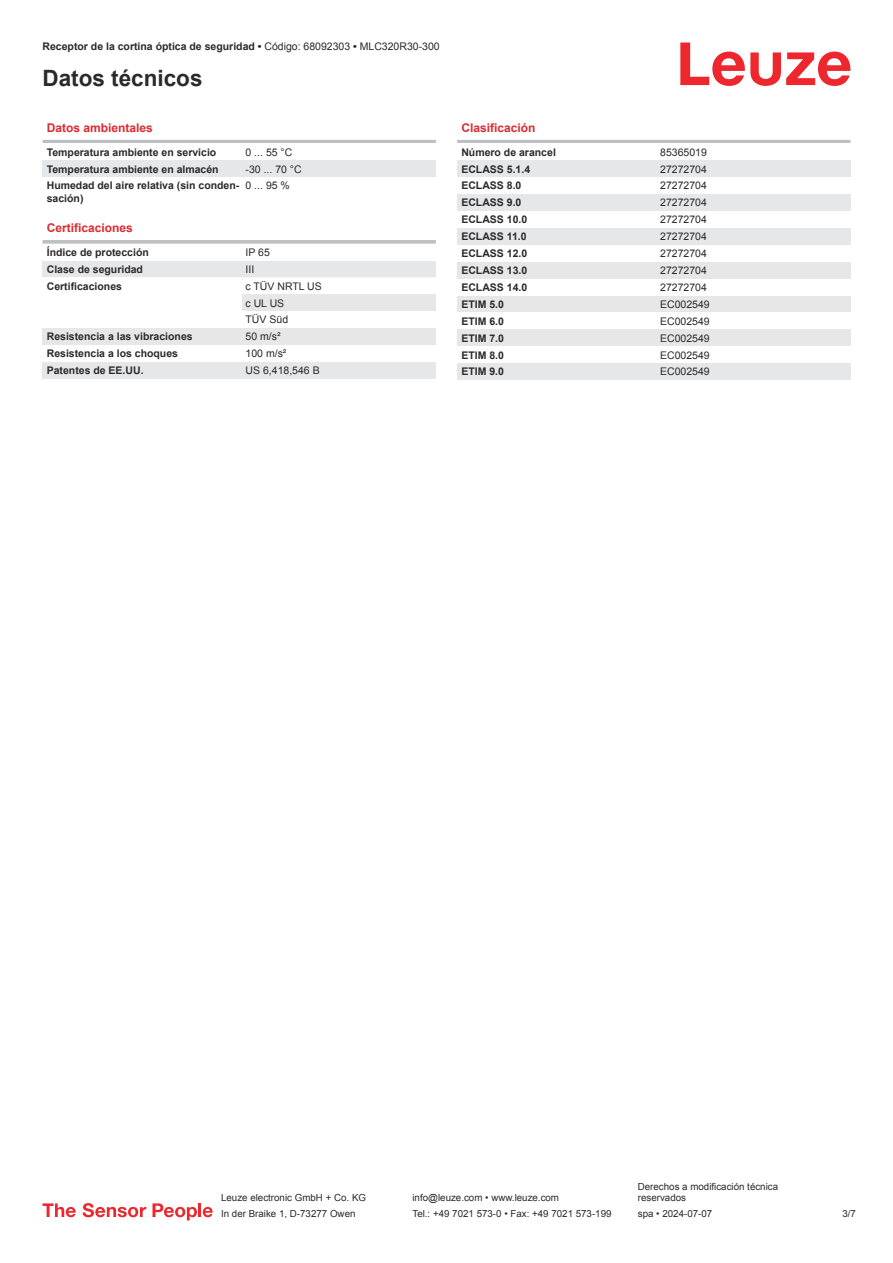
<style>
.page{position:relative;width:893px;height:1263px;background:#fff}
.page>*{position:absolute;margin:0;border:0;box-sizing:border-box;transform-origin:0 0}
.t1{font:700 22.5px "Arial";color:#2b292a}
.t2{font:700 12px "Arial";color:#db2a30}
.t3{font:700 10.5px/12.6px "Arial";color:#2b292a}
.t4{font:10.5px/17px "Arial";color:#2b292a}
.t5{font:9.75px/11.7px "Arial";color:#2b292a}
.s1{font-weight:400}
</style>
<div class="page">
<svg style="left:680px;top:43px;width:170px;height:43px"></svg>
<hr style="left:43px;top:140px;width:393px;height:3px;background:#bdbfc1">
<div style="left:43px;top:160px;width:199px;height:17px;background:#e6e7e9"></div>
<div style="left:242px;top:160px;width:194px;height:17px;background:#e6e7e9"></div>
<svg style="left:43px;top:240px;width:393px;height:4px;background:#c3c5c7"></svg>
<div style="left:43px;top:261px;width:199px;height:16px;background:#e6e7e9"></div>
<div style="left:242px;top:261px;width:194px;height:16px;background:#e6e7e9"></div>
<svg style="left:242px;top:277px;width:194px;height:1px"></svg>
<div style="left:242px;top:294px;width:194px;height:17px;background:#e6e7e9"></div>
<div style="left:43px;top:328px;width:199px;height:17px;background:#e6e7e9"></div>
<div style="left:242px;top:328px;width:194px;height:17px;background:#e6e7e9"></div>
<div style="left:43px;top:362px;width:199px;height:17px;background:#e6e7e9"></div>
<div style="left:242px;top:362px;width:194px;height:17px;background:#e6e7e9"></div>
<hr style="left:457px;top:140px;width:393px;height:3px;background:#bdbfc1">
<div style="left:457px;top:160px;width:200px;height:17px;background:#e6e7e9"></div>
<div style="left:657px;top:160px;width:193px;height:17px;background:#e6e7e9"></div>
<div style="left:457px;top:194px;width:200px;height:17px;background:#e6e7e9"></div>
<div style="left:657px;top:194px;width:193px;height:17px;background:#e6e7e9"></div>
<div style="left:457px;top:228px;width:200px;height:17px;background:#e6e7e9"></div>
<div style="left:657px;top:228px;width:193px;height:17px;background:#e6e7e9"></div>
<div style="left:457px;top:262px;width:200px;height:17px;background:#e6e7e9"></div>
<div style="left:657px;top:262px;width:193px;height:17px;background:#e6e7e9"></div>
<div style="left:457px;top:296px;width:200px;height:16px;background:#e6e7e9"></div>
<div style="left:657px;top:296px;width:193px;height:16px;background:#e6e7e9"></div>
<div style="left:457px;top:329px;width:200px;height:17px;background:#e6e7e9"></div>
<div style="left:657px;top:329px;width:193px;height:17px;background:#e6e7e9"></div>
<div style="left:457px;top:363px;width:200px;height:17px;background:#e6e7e9"></div>
<div style="left:657px;top:363px;width:193px;height:17px;background:#e6e7e9"></div>
<svg style="left:43px;top:1203px;width:33px;height:14px"></svg>
<svg style="left:83px;top:1203px;width:63px;height:14px"></svg>
<svg style="left:153px;top:1203px;width:44px;height:17px"></svg>
<hr style="left:198px;top:1203px;width:3px;height:14px;background:#ed272d">
<svg style="left:203px;top:1207px;width:10px;height:10px"></svg>
<p class="t3" style="left:43px;top:41px;width:399px">Receptor de la cortina óptica de seguridad • <span class="s1">Código: 68092303</span> • <span class="s1">MLC320R30-300</span></p>
<h1 class="t1" style="left:43px;top:70px;width:162px">Datos técnicos</h1>
<p class="t2" style="left:47px;top:123px;width:108px">Datos ambientales</p>
<p class="t3" style="left:47px;top:147px;width:171px">Temperatura ambiente en servicio</p>
<p class="t4" style="left:246px;top:144px;width:48px">0 ... 55 °C</p>
<p class="t3" style="left:47px;top:164px;width:173px">Temperatura ambiente en almacén</p>
<p class="t4" style="left:246px;top:161px;width:58px">-30 ... 70 °C</p>
<p class="t3" style="left:47px;top:180px;width:194px">Humedad del aire relativa (sin conden&shy;sación)</p>
<p class="t4" style="left:246px;top:178px;width:46px">0 ... 95 %</p>
<p class="t2" style="left:47px;top:224px;width:88px">Certificaciones</p>
<p class="t3" style="left:47px;top:247px;width:104px">Índice de protección</p>
<p class="t4" style="left:246px;top:245px;width:26px">IP 65</p>
<p class="t3" style="left:47px;top:264px;width:98px">Clase de seguridad</p>
<p class="t4" style="left:246px;top:262px;width:10px">III</p>
<p class="t3" style="left:47px;top:281px;width:77px">Certificaciones</p>
<p class="t4" style="left:246px;top:278px;width:78px">c TÜV NRTL US c UL US<br>TÜV Süd</p>
<p class="t3" style="left:47px;top:331px;width:147px">Resistencia a las vibraciones</p>
<p class="t4" style="left:246px;top:329px;width:37px">50 m/s²</p>
<p class="t3" style="left:47px;top:348px;width:133px">Resistencia a los choques</p>
<p class="t4" style="left:246px;top:346px;width:42px">100 m/s²</p>
<p class="t3" style="left:47px;top:365px;width:98px">Patentes de EE.UU.</p>
<p class="t4" style="left:246px;top:363px;width:76px">US 6,418,546 B</p>
<p class="t2" style="left:461px;top:123px;width:76px">Clasificación</p>
<p class="t3" style="left:461px;top:147px;width:96px">Número de arancel</p>
<p class="t4" style="left:660px;top:144px;width:48px">85365019</p>
<p class="t3" style="left:461px;top:164px;width:70px">ECLASS 5.1.4</p>
<p class="t4" style="left:660px;top:161px;width:48px">27272704</p>
<p class="t3" style="left:461px;top:180px;width:62px">ECLASS 8.0</p>
<p class="t4" style="left:660px;top:178px;width:48px">27272704</p>
<p class="t3" style="left:461px;top:197px;width:62px">ECLASS 9.0</p>
<p class="t4" style="left:660px;top:195px;width:48px">27272704</p>
<p class="t3" style="left:461px;top:214px;width:67px">ECLASS 10.0</p>
<p class="t4" style="left:660px;top:212px;width:48px">27272704</p>
<p class="t3" style="left:461px;top:231px;width:67px">ECLASS 11.0</p>
<p class="t4" style="left:660px;top:229px;width:48px">27272704</p>
<p class="t3" style="left:461px;top:248px;width:67px">ECLASS 12.0</p>
<p class="t4" style="left:660px;top:246px;width:48px">27272704</p>
<p class="t3" style="left:461px;top:265px;width:67px">ECLASS 13.0</p>
<p class="t4" style="left:660px;top:263px;width:48px">27272704</p>
<p class="t3" style="left:461px;top:282px;width:67px">ECLASS 14.0</p>
<p class="t4" style="left:660px;top:280px;width:48px">27272704</p>
<p class="t3" style="left:461px;top:299px;width:44px">ETIM 5.0</p>
<p class="t4" style="left:660px;top:297px;width:51px">EC002549</p>
<p class="t3" style="left:461px;top:316px;width:44px">ETIM 6.0</p>
<p class="t4" style="left:660px;top:313px;width:51px">EC002549</p>
<p class="t3" style="left:461px;top:333px;width:44px">ETIM 7.0</p>
<p class="t4" style="left:660px;top:330px;width:51px">EC002549</p>
<p class="t3" style="left:461px;top:349px;width:44px">ETIM 8.0</p>
<p class="t4" style="left:660px;top:347px;width:51px">EC002549</p>
<p class="t3" style="left:461px;top:366px;width:44px">ETIM 9.0</p>
<p class="t4" style="left:660px;top:364px;width:51px">EC002549</p>
<p class="t5" style="left:221px;top:1193px;width:146px">Leuze electronic GmbH + Co. KG</p>
<p class="t5" style="left:412px;top:1193px;width:148px">info@leuze.com • www.leuze.com</p>
<p class="t5" style="left:638px;top:1181px;width:142px">Derechos a modificación técnica reservados</p>
<p class="t5" style="left:221px;top:1209px;width:136px">In der Braike 1, D-73277 Owen</p>
<p class="t5" style="left:412px;top:1209px;width:201px">Tel.: +49 7021 573-0 • Fax: +49 7021 573-199</p>
<p class="t5" style="left:638px;top:1209px;width:76px">spa • 2024-07-07</p>
<p class="t5" style="left:842px;top:1209px;width:15px">3 /7</p>
</div>
